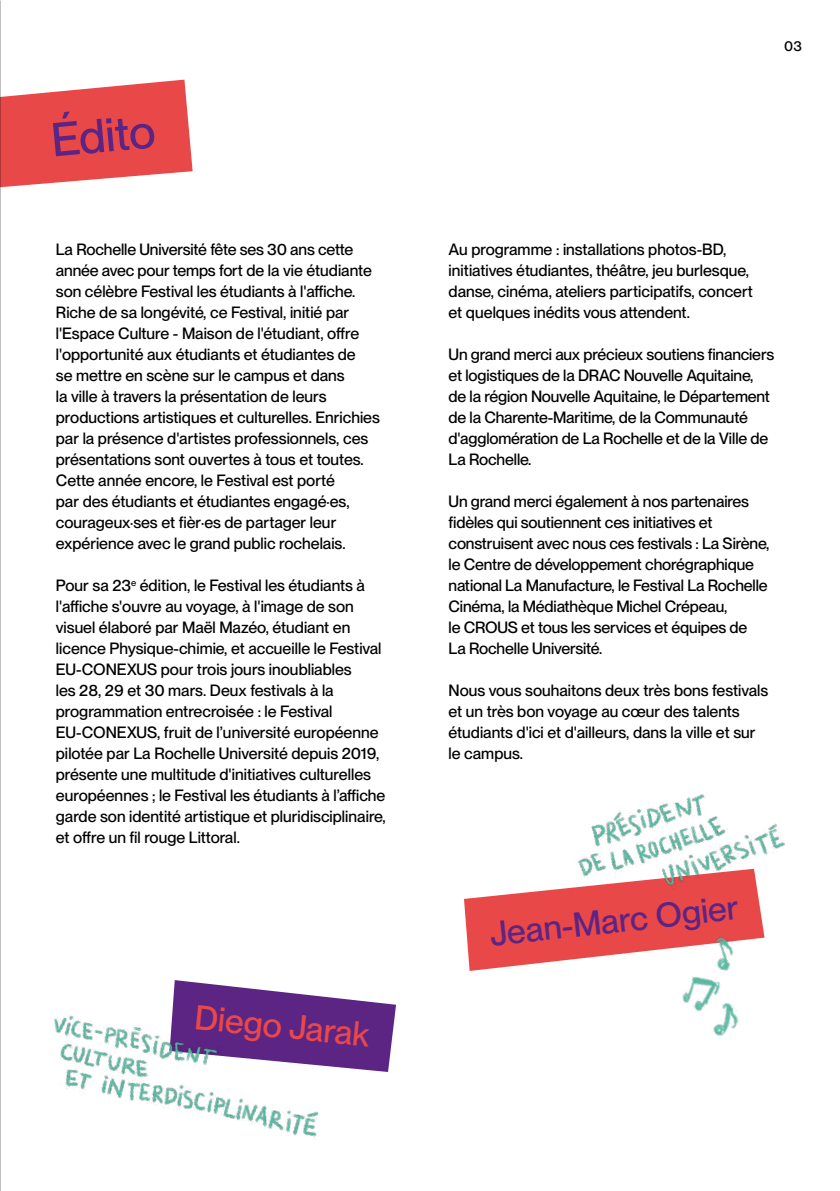
<style>
.page{position:relative;width:840px;height:1191px;background:#fff}
.page>*{position:absolute;margin:0;border:0;box-sizing:border-box;transform-origin:0 0}
.t1{font:500 46.6px "PP Neue Montreal";color:#5c2483}
.t2{font:500 33.8px "PP Neue Montreal";color:#5c2483}
.t3{font:500 33.8px "PP Neue Montreal";color:#e94849}
.t4{font:500 16px/21px "PP Neue Montreal";letter-spacing:-.005em;color:#000}
.t5{font:500 14px "PP Neue Montreal";color:#000}
</style>
<div class="page">
<svg style="left:0;top:80px;width:192px;height:107px"></svg>
<svg style="left:464px;top:892px;width:84px;height:79px;background:#ec6364"></svg>
<svg style="left:376px;top:1002px;width:20px;height:70px"></svg>
<img style="left:54px;top:980px;width:322px;height:157px">
<img style="left:527px;top:794px;width:258px;height:168px">
<img style="left:678px;top:916px;width:107px;height:120px">
<h1 class="t1" style="left:49px;top:112px;width:105px;rotate:-5deg">Édito</h1>
<p class="t4" style="left:56px;top:239px;width:325px">La Rochelle Université fête ses 30 ans cette année avec pour temps fort de la vie étudiante son célèbre Festival les étudiants à l'affiche.<br>Riche de sa longévité, ce Festival, initié par l'Espace Culture - Maison de l'étudiant, offre l'opportunité aux étudiants et étudiantes de<br>se mettre en scène sur le campus et dans<br>la ville à travers la présentation de leurs productions artistiques et culturelles. Enrichies par la présence d'artistes professionnels, ces présentations sont ouvertes à tous et toutes.<br>Cette année encore, le Festival est porté<br>par des étudiants et étudiantes engagé·es, courageux·ses et fièr·es de partager leur expérience avec le grand public rochelais.</p>
<p class="t4" style="left:56px;top:575px;width:331px">Pour sa 23<sup>e</sup> édition, le Festival les étudiants à l'affiche s'ouvre au voyage, à l'image de son visuel élaboré par Maël Mazéo, étudiant en licence Physique-chimie, et accueille le Festival EU-CONEXUS pour trois jours inoubliables<br>les 28, 29 et 30 mars. Deux festivals à la programmation entrecroisée : le Festival EU-CONEXUS, fruit de l’université européenne pilotée par La Rochelle Université depuis 2019, présente une multitude d'initiatives culturelles européennes ; le Festival les étudiants à l’affiche garde son identité artistique et pluridisciplinaire, et offre un fil rouge Littoral.</p>
<h2 class="t3" style="left:197px;top:996px;width:177px;rotate:6deg">Diego Jarak</h2>
<p class="t5" style="left:783px;top:38px;width:19px">03</p>
<p class="t4" style="left:448px;top:239px;width:306px">Au programme : installations photos-BD, initiatives étudiantes, théâtre, jeu burlesque, danse, cinéma, ateliers participatifs, concert et quelques inédits vous attendent.</p>
<p class="t4" style="left:448px;top:344px;width:327px">Un grand merci aux précieux soutiens financiers et logistiques de la DRAC Nouvelle Aquitaine, de la région Nouvelle Aquitaine, le Département de la Charente-Maritime, de la Communauté d'agglomération de La Rochelle et de la Ville de La Rochelle.</p>
<p class="t4" style="left:448px;top:491px;width:322px">Un grand merci également à nos partenaires fidèles qui soutiennent ces initiatives et construisent avec nous ces festivals : La Sirène, le Centre de développement chorégraphique national La Manufacture, le Festival La Rochelle Cinéma, la Médiathèque Michel Crépeau,<br>le CROUS et tous les services et équipes de<br>La Rochelle Université.</p>
<p class="t4" style="left:448px;top:680px;width:321px">Nous vous souhaitons deux très bons festivals et un très bon voyage au cœur des talents étudiants d'ici et d'ailleurs, dans la ville et sur le campus.</p>
<h2 class="t2" style="left:487px;top:913px;width:251px;rotate:-6deg">Jean-Marc Ogier</h2>
</div>
